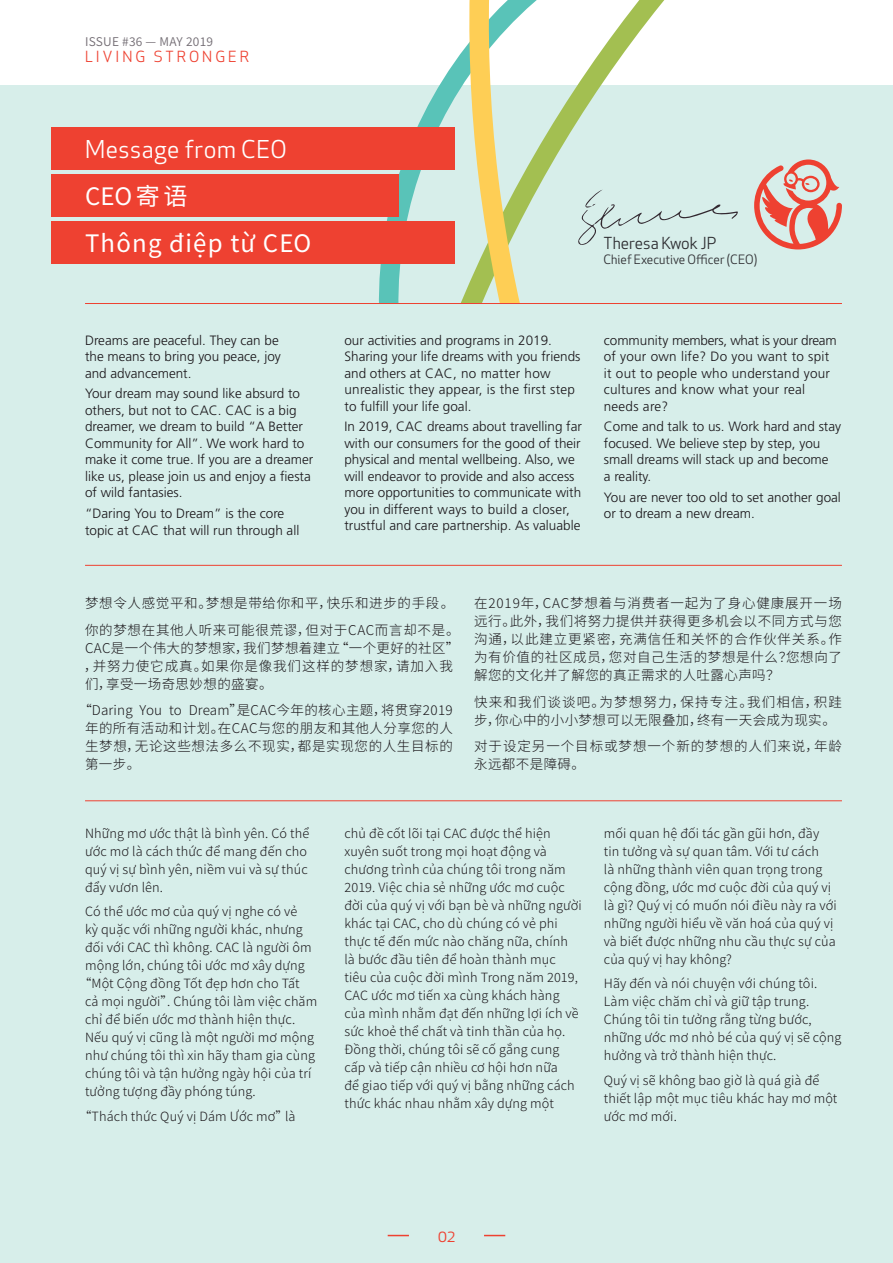
<style>
.page{position:relative;width:893px;height:1263px;background:#fff}
.page>*{position:absolute;margin:0;border:0;box-sizing:border-box;transform-origin:0 0}
.t1{font:24px "Source Han Sans CN";letter-spacing:.05em;color:#fff}
.t2{font:24px "Apex New";letter-spacing:.025em;color:#fff}
.t3{font:16.5px "Apex New";color:#ee4131}
.t4{font:16.2px "Apex New";color:#2e2e32}
.t5{font:15px "Apex New";letter-spacing:.2em;color:#ee4131}
.t6{font:300 13.5px/16.5px "Frutiger LT Std";color:#1a161a}
.t7{font:300 13.5px/18px "Source Han Sans CN";letter-spacing:.05em;color:#1a161a;text-align:justify}
.t8{font:300 13.5px/16.5px "Frutiger LT Std";letter-spacing:.02em;color:#1a161a}
.t9{font:300 13.5px/18px "Source Han Sans CN";letter-spacing:.03em;color:#1a161a}
.t10{font:300 13.5px/18px "Source Han Sans CN";letter-spacing:.07em;color:#1a161a}
.t11{font:300 12.75px/18px "Source Han Sans CN";letter-spacing:.01em;color:#1a161a}
.t12{font:12.6px "Apex New";color:#2e2e32}
.t13{font:12px "Source Han Sans CN";letter-spacing:.02em;color:#726c73}
</style>
<div class="page">
<div style="left:0;top:85px;width:893px;height:1178px;background:#d7eeea"></div>
<svg style="left:339px;top:0;width:326px;height:303px"></svg>
<div style="left:51px;top:128px;width:404px;height:42px;background:#ee4131"></div>
<div style="left:51px;top:221px;width:404px;height:43px;background:#ee4131"></div>
<div style="left:51px;top:174px;width:348px;height:43px;background:#ee4131"></div>
<hr style="left:85px;top:303px;width:757px;height:1px;background:#ee4131">
<svg style="left:754px;top:159px;width:88px;height:90px"></svg>
<svg style="left:577px;top:190px;width:161px;height:55px"></svg>
<hr style="left:85px;top:565px;width:757px;height:1px;background:#ee4131">
<hr style="left:85px;top:800px;width:757px;height:1px;background:#ee4131">
<svg style="left:388px;top:1235px;width:21px;height:1px"></svg>
<svg style="left:484px;top:1235px;width:21px;height:1px"></svg>
<p class="t13" style="left:85px;top:35px;width:130px">ISSUE #36 — MAY 2019</p>
<p class="t5" style="left:85px;top:47px;width:166px">LIVING STRONGER</p>
<h1 class="t2" style="left:85px;top:134px;width:203px">Message from CEO</h1>
<h1 class="t1" style="left:85px;top:183px;width:104px">CEO寄语</h1>
<h1 class="t1" style="left:85px;top:230px;width:228px">Thông điệp từ CEO</h1>
<p class="t6" style="left:85px;top:332px;width:197px">Dreams are peaceful. They can be the means to bring you peace, joy and advancement.</p>
<p class="t6" style="left:85px;top:386px;width:230px">Your dream may sound like absurd to others, but not to CAC. CAC is a big dreamer, we dream to build “A Better Community for All”. We work hard to make it come true. If you are a dreamer like us, please join us and enjoy a fiesta of wild fantasies.</p>
<p class="t6" style="left:85px;top:505px;width:216px">“Daring You to Dream” is the core topic at CAC that will run through all</p>
<p class="t4" style="left:604px;top:232px;width:114px">Theresa Kwok JP</p>
<p class="t12" style="left:604px;top:251px;width:155px">Chief Executive Officer (CEO)</p>
<p class="t6" style="left:344px;top:332px;width:238px">our activities and programs in 2019.<br>Sharing your life dreams with you friends and others at CAC, no matter how unrealistic they appear, is the first step to fulfill your life goal.</p>
<p class="t6" style="left:344px;top:419px;width:239px">In 2019, CAC dreams about travelling far with our consumers for the good of their physical and mental wellbeing. Also, we will endeavor to provide and also access more opportunities to communicate with you in different ways to build a closer, trustful and care partnership. As valuable</p>
<p class="t8" style="left:604px;top:332px;width:234px">community members, what is your dream of your own life? Do you want to spit it out to people who understand your cultures and know what your real needs are?</p>
<p class="t6" style="left:604px;top:419px;width:239px">Come and talk to us. Work hard and stay focused. We believe step by step, you small dreams will stack up and become<br>a reality.</p>
<p class="t6" style="left:604px;top:489px;width:239px">You are never too old to set another goal or to dream a new dream.</p>
<p class="t7" style="left:85px;top:590px;width:376px;line-height:26.5px">梦想令人感觉平和。梦想是带给你和平，快乐和进步的手段。你的梦想在其他人听来可能很荒谬，但对于CAC而言却不是。</p>
<p class="t9" style="left:84px;top:639px;width:377px">CAC是一个伟大的梦想家，我们梦想着建立 “一个更好的社区”，并努力使它成真。如果你是像我们这样的梦想家，请加入我们，享受一场奇思妙想的盛宴。</p>
<p class="t7" style="left:85px;top:702px;width:369px;text-indent:-7px">“Daring You to Dream”是CAC今年的核心主题，将贯穿2019年的所有活动和计划。在CAC与您的朋友和其他人分享您的人生梦想，无论这些想法多么不现实，都是实现您的人生目标的第一步。</p>
<p class="t7" style="left:474px;top:595px;width:369px">在2019年，CAC梦想着与消费者一起为了身心健康展开一场远行。此外，我们将努力提供并获得更多机会以不同方式与您沟通，以此建立更紧密，充满信任和关怀的合作伙伴关系。作为有价值的社区成员，您对自己生活的梦想是什么？您想向了解您的文化并了解您的真正需求的人吐露心声吗？</p>
<p class="t9" style="left:474px;top:693px;width:369px">快来和我们谈谈吧。为梦想努力，保持专注。我们相信，积跬步，你心中的小小梦想可以无限叠加，终有一天会成为现实。</p>
<p class="t10" style="left:474px;top:737px;width:369px">对于设定另一个目标或梦想一个新的梦想的人们来说，年龄永远都不是障碍。</p>
<p class="t11" style="left:85px;top:824px;width:226px">Những mơ ước thật là bình yên. Có thể ước mơ là cách thức để mang đến cho quý vị sự bình yên, niềm vui và sự thúc đẩy vươn lên.</p>
<p class="t11" style="left:85px;top:903px;width:214px">Có thể ước mơ của quý vị nghe có vẻ</p>
<p class="t11" style="left:85px;top:921px;width:219px">kỳ quặc với những người khác, nhưng</p>
<p class="t11" style="left:85px;top:939px;width:228px">đối với CAC thì không. CAC là người ôm</p>
<p class="t11" style="left:85px;top:957px;width:221px">mộng lớn, chúng tôi ước mơ xây dựng</p>
<p class="t11" style="left:79px;top:975px;width:222px">“Một Cộng đồng Tốt đẹp hơn cho Tất</p>
<p class="t11" style="left:85px;top:993px;width:234px">cả mọi người”. Chúng tôi làm việc chăm</p>
<p class="t11" style="left:85px;top:1011px;width:212px">chỉ để biến ước mơ thành hiện thực.</p>
<p class="t11" style="left:85px;top:1029px;width:231px">Nếu quý vị cũng là một người mơ mộng</p>
<p class="t11" style="left:85px;top:1047px;width:231px">như chúng tôi thì xin hãy tham gia cùng</p>
<p class="t11" style="left:85px;top:1065px;width:228px">chúng tôi và tận hưởng ngày hội của trí</p>
<p class="t11" style="left:85px;top:1083px;width:172px">tưởng tượng đầy phóng túng.</p>
<p class="t11" style="left:79px;top:1107px;width:218px">“Thách thức Quý vị Dám Ước mơ”là</p>
<p class="t11" style="left:344px;top:824px;width:239px">chủ đề cốt lõi tại CAC được thể hiện xuyên suốt trong mọi hoạt động và chương trình của chúng tôi trong năm 2019. Việc chia sẻ những ước mơ cuộc đời của quý vị với bạn bè và những người khác tại CAC, cho dù chúng có vẻ phi thực tế đến mức nào chăng nữa, chính<br>là bước đầu tiên để hoàn thành mục<br>tiêu của cuộc đời mình Trong năm 2019, CAC ước mơ tiến xa cùng khách hàng của mình nhằm đạt đến những lợi ích về sức khoẻ thể chất và tinh thần của họ.<br>Đồng thời, chúng tôi sẽ cố gắng cung cấp và tiếp cận nhiều cơ hội hơn nữa<br>để giao tiếp với quý vị bằng những cách thức khác nhau nhằm xây dựng một</p>
<p class="t11" style="left:604px;top:824px;width:235px">mối quan hệ đối tác gần gũi hơn, đầy tin tưởng và sự quan tâm. Với tư cách<br>là những thành viên quan trọng trong cộng đồng, ước mơ cuộc đời của quý vị là gì? Quý vị có muốn nói điều này ra với những người hiểu về văn hoá của quý vị và biết được những nhu cầu thực sự của của quý vị hay không?</p>
<p class="t11" style="left:604px;top:975px;width:239px">Hãy đến và nói chuyện với chúng tôi.<br>Làm việc chăm chỉ và giữ tập trung.<br>Chúng tôi tin tưởng rằng từng bước, những ước mơ nhỏ bé của quý vị sẽ cộng hưởng và trở thành hiện thực.</p>
<p class="t11" style="left:604px;top:1071px;width:235px">Quý vị sẽ không bao giờ là quá già để thiết lập một mục tiêu khác hay mơ một ước mơ mới.</p>
<p class="t3" style="left:438px;top:1225px;width:19px">02</p>
</div>
